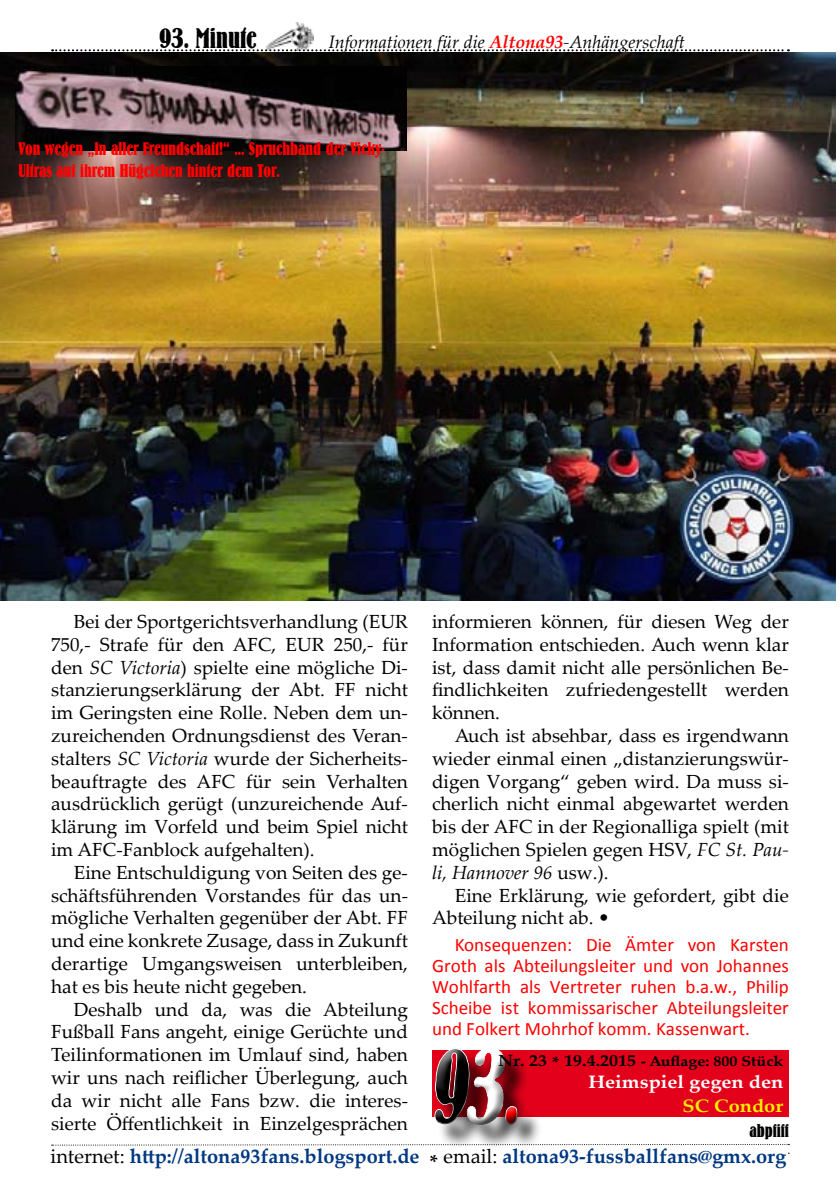
<style>
.page{position:relative;width:840px;height:1191px;background:#fff}
.page>*{position:absolute;margin:0;border:0;box-sizing:border-box;transform-origin:0 0}
.t1{font:700 condensed 28px "Bernhard";color:#000}
.t2{font:700 condensed 24px "Bernhard";color:#f00}
.t3{font:700 20px "Palatino Linotype";color:#003882}
.t4{font:19px/22.8px "Palatino Linotype";color:#000;text-align:justify}
.t5{font:19px/21px "Calibri";color:#f00;text-align:justify}
.t6{font:700 condensed 18px/21.6px "Bernhard";color:#f00}
.t7{font:italic 18px "Palatino Linotype";color:#000}
.t8{font:700 18px "Palatino Linotype";color:#fff;scale:1.11 1}
.t9{font:700 condensed 18px "Bernhard";color:#000}
.t10{font:700 18px "Palatino Linotype";color:#ffed00;scale:1.11 1}
.t11{font:700 14.4px "Palatino Linotype";color:#000;scale:1.11 1}
.s1{font-weight:700;color:#f00}
.s2{color:#000}
.s3{font-style:italic}
.s4{font-size:16.2px}
.s5{font-weight:400;color:#000}
</style>
<div class="page">
<img style="left:266px;top:22px;width:48px;height:27px">
<div style="left:432px;top:1050px;width:356px;height:67px;background:#e2001a"></div>
<div style="left:437px;top:1050px;width:141px;height:114px;background:#000;opacity:.75"></div>
<svg style="left:434px;top:1049px;width:117px;height:78px"></svg>
<svg style="left:51px;top:49px;width:737px;height:4px"></svg>
<div style="left:58px;top:1150px;width:729px;height:7px;background:#fff"></div>
<svg style="left:52px;top:1143px;width:737px;height:3px"></svg>
<img style="left:0;top:53px;width:835px;height:547px">
<img style="left:15px;top:67px;width:391px;height:83px">
<h1 class="t1" style="left:159px;top:23px;width:99px">93. Minute</h1>
<p class="t7" style="left:328px;top:29px;width:357px">Informationen für die <span class="s1">Altona93</span>-Anhängerschaft</p>
<p class="t2" style="left:69px;top:138px;width:323px"><span class="s2">Erste</span> Regionalliga Nord<span class="s2">-Saison</span> 1963/64</p>
<p class="t6" style="left:18px;top:138px;width:368px">Von wegen „In aller Freundschaft!“ ... Spruchband der Vicky-<br>Ultras auf ihrem Hügelchen hinter dem Tor.</p>
<p class="t4" style="left:51px;top:609px;width:358px;text-indent:23px">Bei der Sportgerichtsverhandlung (EUR 750,- Strafe für den AFC, EUR 250,- für den <span class="s3">SC Victoria</span>) spielte eine mögliche Di&shy;stanzierungserklärung der Abt. FF nicht im Geringsten eine Rolle. Neben dem un&shy;zureichenden Ordnungsdienst des Veran&shy;stalters <span class="s3">SC Victoria</span> wurde der Sicherheits&shy;beauftragte des AFC für sein Verhalten ausdrücklich gerügt (unzureichende Auf&shy;klärung im Vorfeld und beim Spiel nicht im AFC-Fanblock aufgehalten).</p>
<p class="t4" style="left:51px;top:860px;width:358px;text-indent:23px">Eine Entschuldigung von Seiten des ge&shy;schäftsführenden Vorstandes für das un&shy;mögliche Verhalten gegenüber der Abt. FF und eine konkrete Zusage, dass in Zukunft derartige Umgangsweisen unterbleiben, hat es bis heute nicht gegeben.</p>
<p class="t4" style="left:51px;top:997px;width:358px;text-indent:23px">Deshalb und da, was die Abteilung Fußball Fans angeht, einige Gerüchte und Teilinformationen im Umlauf sind, haben wir uns nach reiflicher Überlegung, auch da wir nicht alle Fans bzw. die interes&shy;sierte Öffentlichkeit in Einzelgesprächen</p>
<p class="t4" style="left:432px;top:609px;width:358px">informieren können, für diesen Weg der Information entschieden. Auch wenn klar ist, dass damit nicht alle persönlichen Be&shy;findlichkeiten zufriedengestellt werden können.</p>
<p class="t4" style="left:432px;top:723px;width:358px;text-indent:23px">Auch ist absehbar, dass es irgendwann wieder einmal einen „distanzierungswür&shy;digen Vorgang“ geben wird. Da muss si&shy;cherlich nicht einmal abgewartet werden bis der AFC in der Regionalliga spielt (mit möglichen Spielen gegen HSV, <span class="s3">FC St. Pau&shy;li, Hannover 96</span> usw.).</p>
<p class="t4" style="left:432px;top:883px;width:358px;text-indent:23px">Eine Erklärung, wie gefordert, gibt die<br>Abteilung nicht ab. •</p>
<p class="t5" style="left:432px;top:934px;width:358px;text-indent:23px">Konsequenzen: Die Ämter von Karsten Groth als Abteilungsleiter und von Johannes Wohlfarth als Vertreter ruhen b.a.w., Philip Scheibe ist kommissarischer Abteilungsleiter und Folkert Mohrhof komm. Kassenwart.</p>
<p class="t11" style="left:498px;top:1051px;width:258px"><span class="s4">Nr. 23 * 19.4.2015</span> - Auflage: 800 Stück</p>
<p class="t8" style="left:588px;top:1069px;width:177px">Heimspiel gegen den</p>
<p class="t10" style="left:682px;top:1093px;width:92px">SC Condor</p>
<p class="t9" style="left:749px;top:1120px;width:41px">abpfiff</p>
<p class="t3" style="left:50px;top:1141px;width:736px"><span class="s5">internet:</span> http://altona93fans.blogsport.de <span class="s2">*</span> <span class="s5">email:</span> altona93-fussballfans@gmx.org</p>
<p class="t9" style="left:51px;top:1144px;width:25px">zwo</p>
</div>
